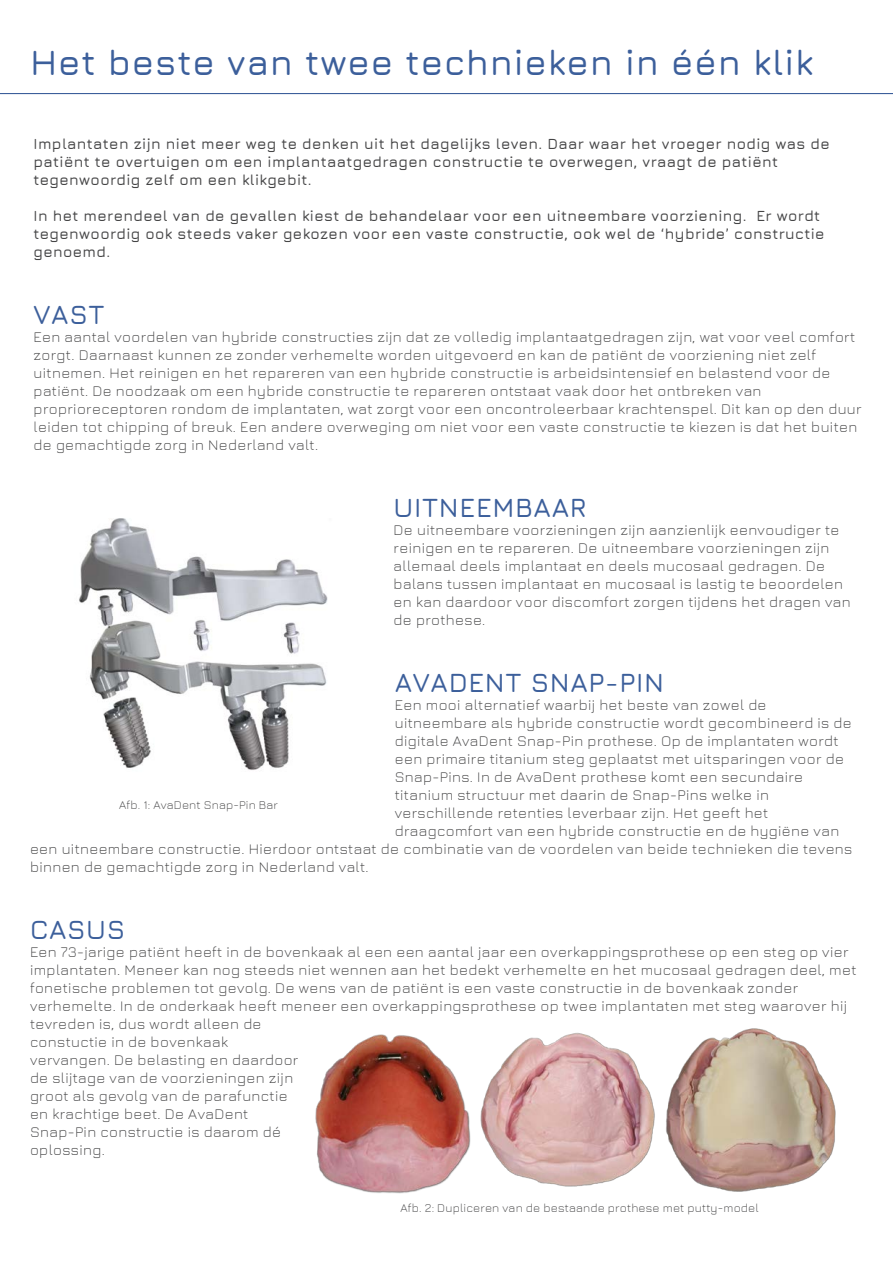
<style>
.page{position:relative;width:893px;height:1263px;background:#fff}
.page>*{position:absolute;margin:0;border:0;box-sizing:border-box;transform-origin:0 0}
.t1{font:600 36px "Jura";letter-spacing:.025em;color:#3c5f9b}
.t2{font:600 27px "Jura";letter-spacing:.025em;color:#3c5f9b}
.t3{font:300 15px/18px "Jura";letter-spacing:.025em;color:#454546}
.t4{font:600 15px/18px "Jura";letter-spacing:.025em;color:#454546}
.t5{font:300 12px "Jura";letter-spacing:.015em;color:#454546}
</style>
<div class="page">
<hr style="left:0;top:93px;width:893px;height:1px;background:#3c5f9b">
<img style="left:79px;top:518px;width:249px;height:252px">
<img style="left:666px;top:1028px;width:170px;height:164px">
<img style="left:315px;top:1034px;width:153px;height:160px">
<img style="left:468px;top:1032px;width:187px;height:155px">
<h1 class="t1" style="left:30px;top:36px;width:785px">Het beste van twee technieken in één klik</h1>
<p class="t4" style="left:34px;top:134px;width:798px">Implantaten zijn niet meer weg te denken uit het dagelijks leven. Daar waar het vroeger nodig was de patiënt te overtuigen om een implantaatgedragen constructie te overwegen, vraagt de patiënt tegenwoordig zelf om een klikgebit.</p>
<p class="t4" style="left:34px;top:206px;width:792px">In het merendeel van de gevallen kiest de behandelaar voor een uitneembare voorziening. Er wordt tegenwoordig ook steeds vaker gekozen voor een vaste constructie, ook wel de ‘hybride’ constructie genoemd.</p>
<h2 class="t2" style="left:34px;top:295px;width:72px">VAST</h2>
<p class="t3" style="left:34px;top:327px;width:829px">Een aantal voordelen van hybride constructies zijn dat ze volledig implantaatgedragen zijn, wat voor veel comfort zorgt. Daarnaast kunnen ze zonder verhemelte worden uitgevoerd en kan de patiënt de voorziening niet zelf uitnemen. Het reinigen en het repareren van een hybride constructie is arbeidsintensief en belastend voor de patiënt. De noodzaak om een hybride constructie te repareren ontstaat vaak door het ontbreken van proprioreceptoren rondom de implantaten, wat zorgt voor een oncontroleerbaar krachtenspel. Dit kan op den duur leiden tot chipping of breuk. Een andere overweging om niet voor een vaste constructie te kiezen is dat het buiten de gemachtigde zorg in Nederland valt.</p>
<h2 class="t2" style="left:394px;top:488px;width:194px">UITNEEMBAAR</h2>
<p class="t3" style="left:394px;top:519px;width:458px">De uitneembare voorzieningen zijn aanzienlijk eenvoudiger te reinigen en te repareren. De uitneembare voorzieningen zijn allemaal deels implantaat en deels mucosaal gedragen. De balans tussen implantaat en mucosaal is lastig te beoordelen en kan daardoor voor discomfort zorgen tijdens het dragen van de prothese.</p>
<h2 class="t2" style="left:395px;top:663px;width:271px">AVADENT SNAP-PIN</h2>
<p class="t3" style="left:395px;top:694px;width:373px">Een mooi alternatief waarbij het beste van zowel de</p>
<p class="t3" style="left:395px;top:712px;width:458px">uitneembare als hybride constructie wordt gecombineerd is de</p>
<p class="t3" style="left:395px;top:730px;width:445px">digitale AvaDent Snap-Pin prothese. Op de implantaten wordt</p>
<p class="t3" style="left:395px;top:748px;width:451px">een primaire titanium steg geplaatst met uitsparingen voor de</p>
<p class="t3" style="left:395px;top:766px;width:410px">Snap-Pins. In de AvaDent prothese komt een secundaire</p>
<p class="t3" style="left:395px;top:784px;width:376px">titanium structuur met daarin de Snap-Pins welke in</p>
<p class="t3" style="left:395px;top:802px;width:375px">verschillende retenties leverbaar zijn. Het geeft het</p>
<p class="t3" style="left:395px;top:820px;width:446px">draagcomfort van een hybride constructie en de hygiëne van</p>
<p class="t3" style="left:30px;top:838px;width:824px">een uitneembare constructie. Hierdoor ontstaat de combinatie van de voordelen van beide technieken die tevens</p>
<p class="t3" style="left:30px;top:856px;width:340px">binnen de gemachtigde zorg in Nederland valt.</p>
<p class="t5" style="left:119px;top:796px;width:160px">Afb. 1: AvaDent Snap-Pin Bar</p>
<h2 class="t2" style="left:30px;top:909px;width:97px">CASUS</h2>
<p class="t3" style="left:30px;top:941px;width:828px">Een 73-jarige patiënt heeft in de bovenkaak al een een aantal jaar een overkappingsprothese op een steg op vier implantaten. Meneer kan nog steeds niet wennen aan het bedekt verhemelte en het mucosaal gedragen deel, met fonetische problemen tot gevolg. De wens van de patiënt is een vaste constructie in de bovenkaak zonder verhemelte. In de onderkaak heeft meneer een overkappingsprothese op twee implantaten met steg waarover hij tevreden is, dus wordt alleen de<br>constuctie in de bovenkaak<br>vervangen. De belasting en daardoor<br>de slijtage van de voorzieningen zijn<br>groot als gevolg van de parafunctie<br>en krachtige beet. De AvaDent<br>Snap-Pin constructie is daarom dé<br>oplossing.</p>
<p class="t5" style="left:400px;top:1199px;width:360px">Afb. 2: Dupliceren van de bestaande prothese met putty-model</p>
</div>
